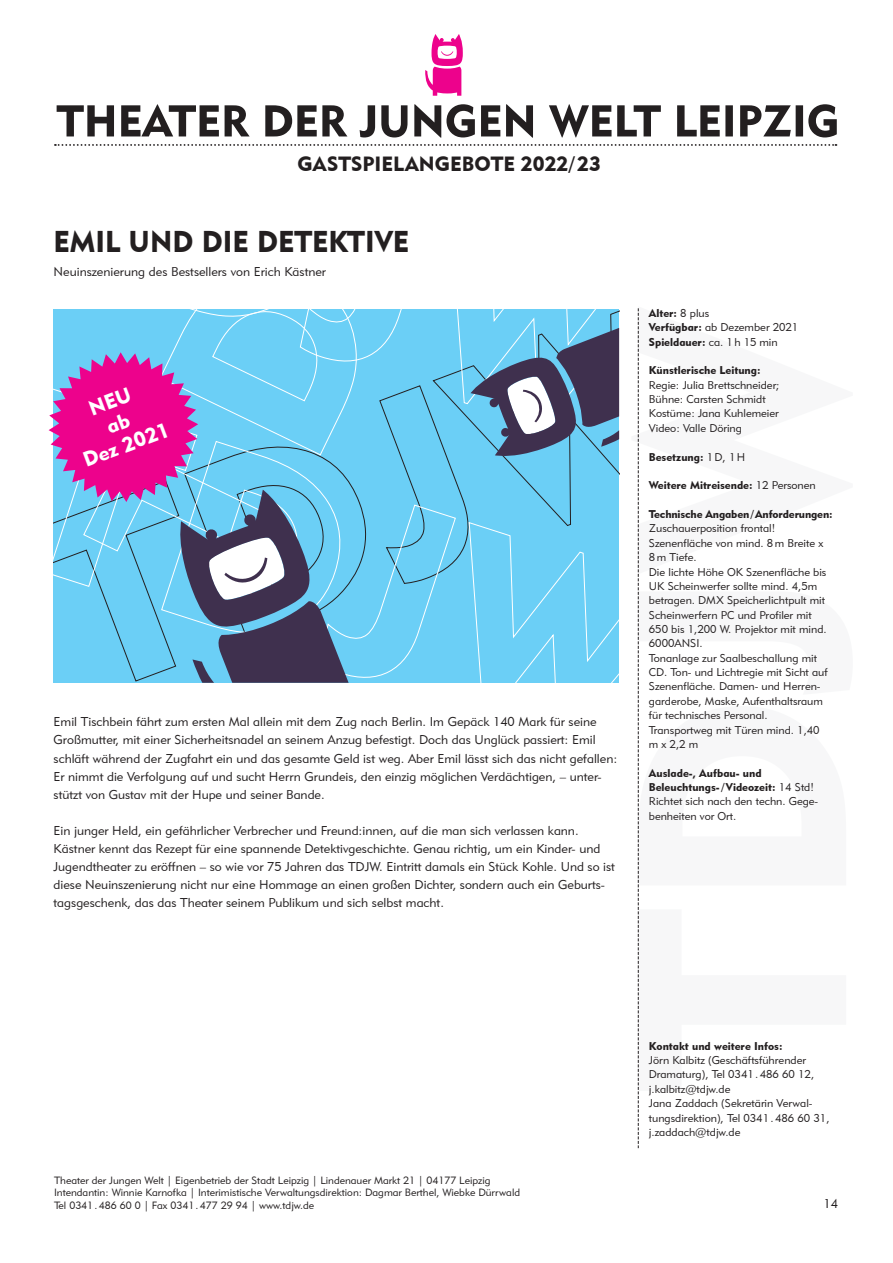
<style>
.page{position:relative;width:893px;height:1263px;background:#fff}
.page>*{position:absolute;margin:0;border:0;box-sizing:border-box;transform-origin:0 0}
.t1{font:30px "Geometric 415 BT Black A";color:#231f20;scale:.96 1}
.t2{font:21px/23.1px "Geometric 415 BT Black A";color:#fff;text-align:center}
.t3{font:20.55px "Geometric 415 BT Black A";color:#231f20}
.t4{font:12.75px/18px "Geometric 415 BT Lite A";color:#231f20}
.t5{font:11.25px/14.4px "Geometric 415 BT Lite A";color:#231f20}
.t6{font:11.25px/14.4px "Geometric 415 BT Black A";color:#231f20}
.t7{font:10.5px/12.6px "Geometric 415 BT Lite A";color:#231f20}
.s1{font-family:"Geometric 415 BT Lite A"}
.s2{font-family:"Geometric 415 BT Black A"}
</style>
<div class="page">
<svg style="left:55px;top:144px;width:781px;height:2px"></svg>
<svg style="left:425px;top:34px;width:38px;height:62px"></svg>
<svg style="left:57px;top:104px;width:780px;height:34px"></svg>
<svg style="left:638px;top:308px;width:1px;height:840px"></svg>
<div style="left:54px;top:309px;width:565px;height:78px;background:#6bcff6"></div>
<div style="left:349px;top:387px;width:270px;height:296px;background:#6bcff6"></div>
<svg style="left:471px;top:328px;width:148px;height:129px;background:#6589a8"></svg>
<svg style="left:49px;top:352px;width:300px;height:331px;background:#849acb"></svg>
<h3 class="t3" style="left:297px;top:152px;width:305px">GASTSPIELANGEBOTE 2022/23</h3>
<h1 class="t1" style="left:54px;top:224px;width:372px">EMIL UND DIE DETEKTIVE</h1>
<p class="t4" style="left:54px;top:263px;width:274px">Neuinszenierung des Bestsellers von Erich Kästner</p>
<h2 class="t2" style="left:63px;top:406px;width:92px;rotate:-21deg">NEU<br>ab<br>Dez 2021</h2>
<p class="t4" style="left:54px;top:713px;width:565px">Emil Tischbein fährt zum ersten Mal allein mit dem Zug nach Berlin. Im Gepäck 140 Mark für seine Großmutter, mit einer Sicherheitsnadel an seinem Anzug befestigt. Doch das Unglück passiert: Emil schläft während der Zugfahrt ein und das gesamte Geld ist weg. Aber Emil lässt sich das nicht gefallen:<br>Er nimmt die Verfolgung auf und sucht Herrn Grundeis, den einzig möglichen Verdächtigen, – unter&shy;stützt von Gustav mit der Hupe und seiner Bande.</p>
<p class="t4" style="left:54px;top:821px;width:563px">Ein junger Held, ein gefährlicher Verbrecher und Freund:innen, auf die man sich verlassen kann.<br>Kästner kennt das Rezept für eine spannende Detektivgeschichte. Genau richtig, um ein Kinder- und Jugendtheater zu eröffnen – so wie vor 75 Jahren das TDJW. Eintritt damals ein Stück Kohle. Und so ist diese Neuinszenierung nicht nur eine Hommage an einen großen Dichter, sondern auch ein Geburts&shy;tagsgeschenk, das das Theater seinem Publikum und sich selbst macht.</p>
<p class="t6" style="left:649px;top:306px;width:62px">Alter: <span class="s1">8 plus</span></p>
<p class="t5" style="left:649px;top:320px;width:151px"><span class="s2">Verfügbar:</span> ab Dezember 2021</p>
<p class="t6" style="left:649px;top:334px;width:130px">Spieldauer: <span class="s1">ca. 1h 15 min</span></p>
<p class="t6" style="left:649px;top:363px;width:113px">Künstlerische Leitung:</p>
<p class="t5" style="left:649px;top:377px;width:132px">Regie: Julia Brettschneider;<br>Bühne: Carsten Schmidt<br>Kostüme: Jana Kuhlemeier<br>Video: Valle Döring</p>
<p class="t6" style="left:649px;top:449px;width:98px">Besetzung: <span class="s1">1D, 1H</span></p>
<p class="t6" style="left:649px;top:478px;width:168px">Weitere Mitreisende: <span class="s1">12 Personen</span></p>
<p class="t6" style="left:649px;top:507px;width:185px">Technische Angaben/Anforderungen:</p>
<p class="t5" style="left:649px;top:521px;width:180px">Zuschauerposition frontal!<br>Szenenfläche von mind. 8m Breite x<br>8m Tiefe.<br>Die lichte Höhe OK Szenenfläche bis<br>UK Scheinwerfer sollte mind. 4,5m betragen. DMX Speicherlichtpult mit<br>Scheinwerfern PC und Profiler mit<br>650 bis 1,200 W. Projektor mit mind.<br>6000ANSI.<br>Tonanlage zur Saalbeschallung mit<br>CD. Ton- und Lichtregie mit Sicht auf<br>Szenenfläche. Damen- und Herren&shy;garderobe, Maske, Aufenthaltsraum für technisches Personal.<br>Transportweg mit Türen mind. 1,40 m x 2,2 m</p>
<p class="t6" style="left:649px;top:765px;width:167px">Auslade-, Aufbau- und<br>Beleuchtungs-/Videozeit: <span class="s1">14 Std!</span></p>
<p class="t5" style="left:649px;top:794px;width:171px">Richtet sich nach den techn. Gege&shy;benheiten vor Ort.</p>
<p class="t7" style="left:54px;top:1173px;width:468px">Theater der Jungen Welt | Eigenbetrieb der Stadt Leipzig | Lindenauer Markt 21 | 04177 Leipzig<br>Intendantin: Winnie Karnofka | Interimistische Verwaltungsdirektion: Dagmar Berthel, Wiebke Dürrwald<br>Tel 0341.486 60 0 | Fax 0341.477 29 94 | www.tdjw.de</p>
<p class="t6" style="left:649px;top:1038px;width:135px">Kontakt und weitere Infos:</p>
<p class="t5" style="left:649px;top:1053px;width:182px">Jörn Kalbitz (Geschäftsführender<br>Dramaturg), Tel 0341.486 60 12, j.kalbitz@tdjw.de<br>Jana Zaddach (Sekretärin Verwal&shy;tungsdirektion), Tel 0341.486 60 31, j.zaddach@tdjw.de</p>
<p class="t4" style="left:823px;top:1194px;width:16px">14</p>
</div>
